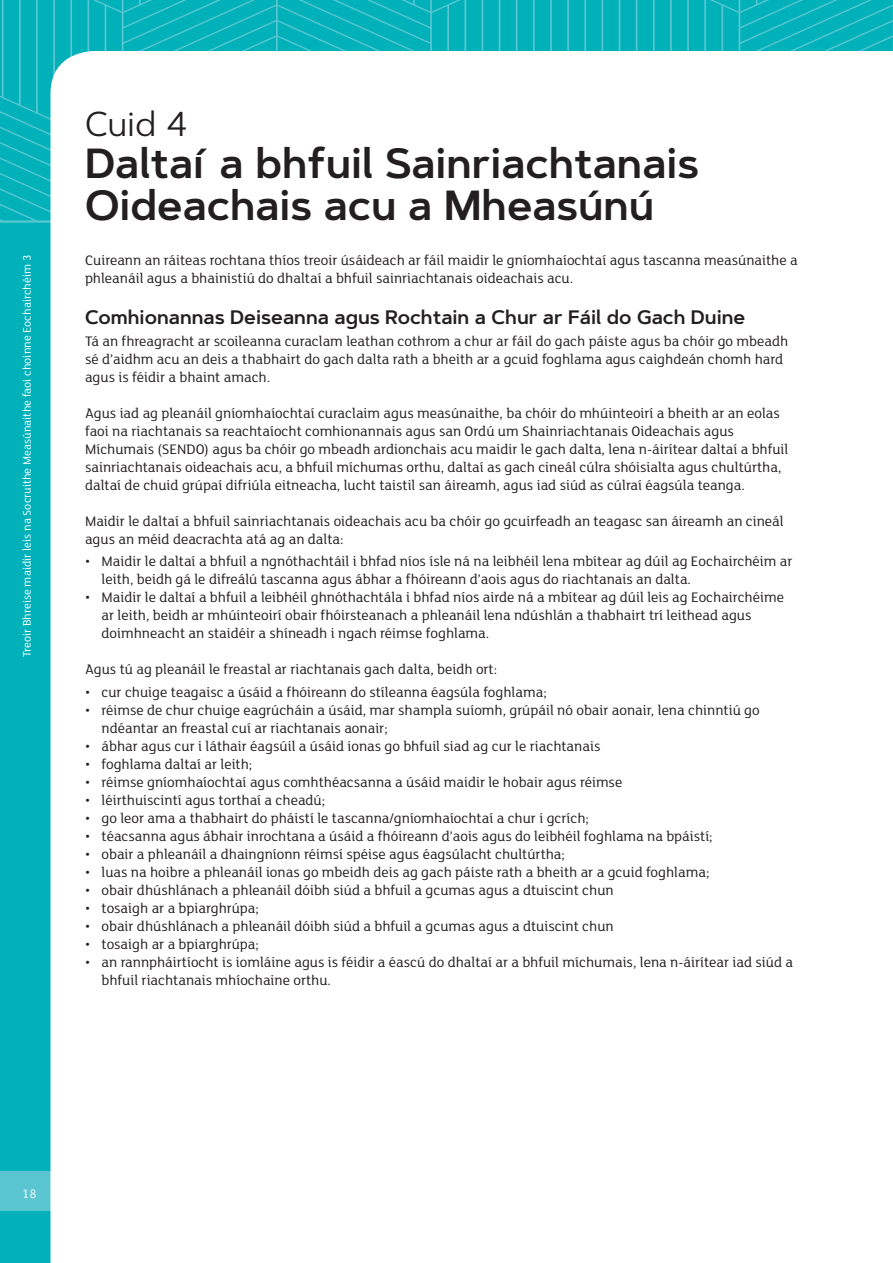
<style>
.page{position:relative;width:893px;height:1263px;background:#00b1ba}
.page>*{position:absolute;margin:0;border:0;box-sizing:border-box;transform-origin:0 0}
.t1{font:600 42px "Artegra Sans";color:#231f20}
.t2{font:34.5px "Artegra Sans";color:#231f20}
._1_1_tabbed{font:600 19.5px "Artegra Sans";color:#231f20}
.body_bullets{font:15px/18px "FS Lola";color:#231f20}
.Body_Copy{font:15px/18px "FS Lola";color:#231f20}
.Pre_Bullet_line{font:15px "FS Lola";color:#231f20}
.t3{font:13.5px "FS Lola";color:#fff}
.t4{font:12px "FS Lola";color:#fff}
</style>
<div class="page">
<div style="left:0;top:1171px;width:893px;height:40px;background:#5ac6d1"></div>
<svg style="left:0;top:0;width:893px;height:220px"></svg>
<hr style="left:0;top:220px;width:893px;height:3px;background:#5ac6d1">
<div style="left:50px;top:51px;width:843px;height:1212px;background:#fff"></div>
<p class="t4" style="left:19px;top:657px;width:403px;rotate:-90deg">Treoir Bhreise maidir leis na Socruithe Measúnaithe faoi choinne Eochairchéim 3</p>
<p class="t2" style="left:85px;top:100px;width:104px">Cuid 4</p>
<p class="t1" style="left:85px;top:133px;width:615px">Daltaí a bhfuil Sainriachtanais</p>
<p class="t1" style="left:85px;top:175px;width:571px">Oideachais acu a Mheasúnú</p>
<p class="Body_Copy" style="left:85px;top:251px;width:714px">Cuireann an ráiteas rochtana thíos treoir úsáideach ar fáil maidir le gníomhaíochtaí agus tascanna measúnaithe a phleanáil agus a bhainistiú do dhaltaí a bhfuil sainriachtanais oideachais acu.</p>
<p class="_1_1_tabbed" style="left:85px;top:303px;width:662px">Comhionannas Deiseanna agus Rochtain a Chur ar Fáil do Gach Duine</p>
<p class="body_bullets" style="left:85px;top:332px;width:705px">Tá an fhreagracht ar scoileanna curaclam leathan cothrom a chur ar fáil do gach páiste agus ba chóir go mbeadh</p>
<p class="body_bullets" style="left:85px;top:350px;width:700px">sé d’aidhm acu an deis a thabhairt do gach dalta rath a bheith ar a gcuid foghlama agus caighdeán chomh hard</p>
<p class="body_bullets" style="left:85px;top:368px;width:187px">agus is féidir a bhaint amach.</p>
<p class="body_bullets" style="left:85px;top:404px;width:696px">Agus iad ag pleanáil gníomhaíochtaí curaclaim agus measúnaithe, ba chóir do mhúinteoirí a bheith ar an eolas</p>
<p class="body_bullets" style="left:85px;top:422px;width:650px">faoi na riachtanais sa reachtaíocht comhionannais agus san Ordú um Shainriachtanais Oideachais agus</p>
<p class="body_bullets" style="left:85px;top:440px;width:705px">Míchumais (SENDO) agus ba chóir go mbeadh ardionchais acu maidir le gach dalta, lena n-áirítear daltaí a bhfuil</p>
<p class="body_bullets" style="left:85px;top:458px;width:698px">sainriachtanais oideachais acu, a bhfuil míchumas orthu, daltaí as gach cineál cúlra shóisialta agus chultúrtha,</p>
<p class="body_bullets" style="left:85px;top:476px;width:661px">daltaí de chuid grúpaí difriúla eitneacha, lucht taistil san áireamh, agus iad siúd as cúlraí éagsúla teanga.</p>
<p class="body_bullets" style="left:85px;top:512px;width:700px">Maidir le daltaí a bhfuil sainriachtanais oideachais acu ba chóir go gcuirfeadh an teagasc san áireamh an cineál</p>
<p class="Pre_Bullet_line" style="left:85px;top:529px;width:260px">agus an méid deacrachta atá ag an dalta:</p>
<p class="body_bullets" style="left:102px;top:552px;width:692px;text-indent:-16px">• Maidir le daltaí a bhfuil a ngnóthachtáil i bhfad níos ísle ná na leibhéil lena mbítear ag dúil ag Eochairchéim ar leith, beidh gá le difreálú tascanna agus ábhar a fhóireann d’aois agus do riachtanais an dalta.</p>
<p class="body_bullets" style="left:102px;top:588px;width:684px;text-indent:-16px">• Maidir le daltaí a bhfuil a leibhéil ghnóthachtála i bhfad níos airde ná a mbítear ag dúil leis ag Eochairchéime ar leith, beidh ar mhúinteoirí obair fhóirsteanach a phleanáil lena ndúshlán a thabhairt trí leithead agus doimhneacht an staidéir a shíneadh i ngach réimse foghlama.</p>
<p class="Pre_Bullet_line" style="left:85px;top:660px;width:414px">Agus tú ag pleanáil le freastal ar riachtanais gach dalta, beidh ort:</p>
<p class="body_bullets" style="left:85px;top:682px;width:463px">• cur chuige teagaisc a úsáid a fhóireann do stíleanna éagsúla foghlama;</p>
<p class="body_bullets" style="left:102px;top:700px;width:660px;text-indent:-16px">• réimse de chur chuige eagrúcháin a úsáid, mar shampla suíomh, grúpáil nó obair aonair, lena chinntiú go ndéantar an freastal cuí ar riachtanais aonair;</p>
<p class="body_bullets" style="left:85px;top:736px;width:517px">• ábhar agus cur i láthair éagsúil a úsáid ionas go bhfuil siad ag cur le riachtanais</p>
<p class="body_bullets" style="left:85px;top:754px;width:169px">• foghlama daltaí ar leith;</p>
<p class="body_bullets" style="left:85px;top:772px;width:539px">• réimse gníomhaíochtaí agus comhthéacsanna a úsáid maidir le hobair agus réimse</p>
<p class="body_bullets" style="left:85px;top:790px;width:242px">• léirthuiscintí agus torthaí a cheadú;</p>
<p class="body_bullets" style="left:85px;top:808px;width:505px">• go leor ama a thabhairt do pháistí le tascanna/gníomhaíochtaí a chur i gcrích;</p>
<p class="body_bullets" style="left:85px;top:826px;width:629px">• téacsanna agus ábhair inrochtana a úsáid a fhóireann d’aois agus do leibhéil foghlama na bpáistí;</p>
<p class="body_bullets" style="left:85px;top:844px;width:481px">• obair a phleanáil a dhaingníonn réimsí spéise agus éagsúlacht chultúrtha;</p>
<p class="body_bullets" style="left:85px;top:862px;width:626px">• luas na hoibre a phleanáil ionas go mbeidh deis ag gach páiste rath a bheith ar a gcuid foghlama;</p>
<p class="body_bullets" style="left:85px;top:880px;width:530px">• obair dhúshlánach a phleanáil dóibh siúd a bhfuil a gcumas agus a dtuiscint chun</p>
<p class="body_bullets" style="left:85px;top:898px;width:175px">• tosaigh ar a bpiarghrúpa;</p>
<p class="body_bullets" style="left:85px;top:916px;width:530px">• obair dhúshlánach a phleanáil dóibh siúd a bhfuil a gcumas agus a dtuiscint chun</p>
<p class="body_bullets" style="left:85px;top:934px;width:175px">• tosaigh ar a bpiarghrúpa;</p>
<p class="body_bullets" style="left:102px;top:952px;width:693px;text-indent:-16px">• an rannpháirtíocht is iomláine agus is féidir a éascú do dhaltaí ar a bhfuil míchumais, lena n-áirítear iad siúd a bhfuil riachtanais mhíochaine orthu.</p>
<p class="t3" style="left:22px;top:1185px;width:16px">18</p>
</div>
